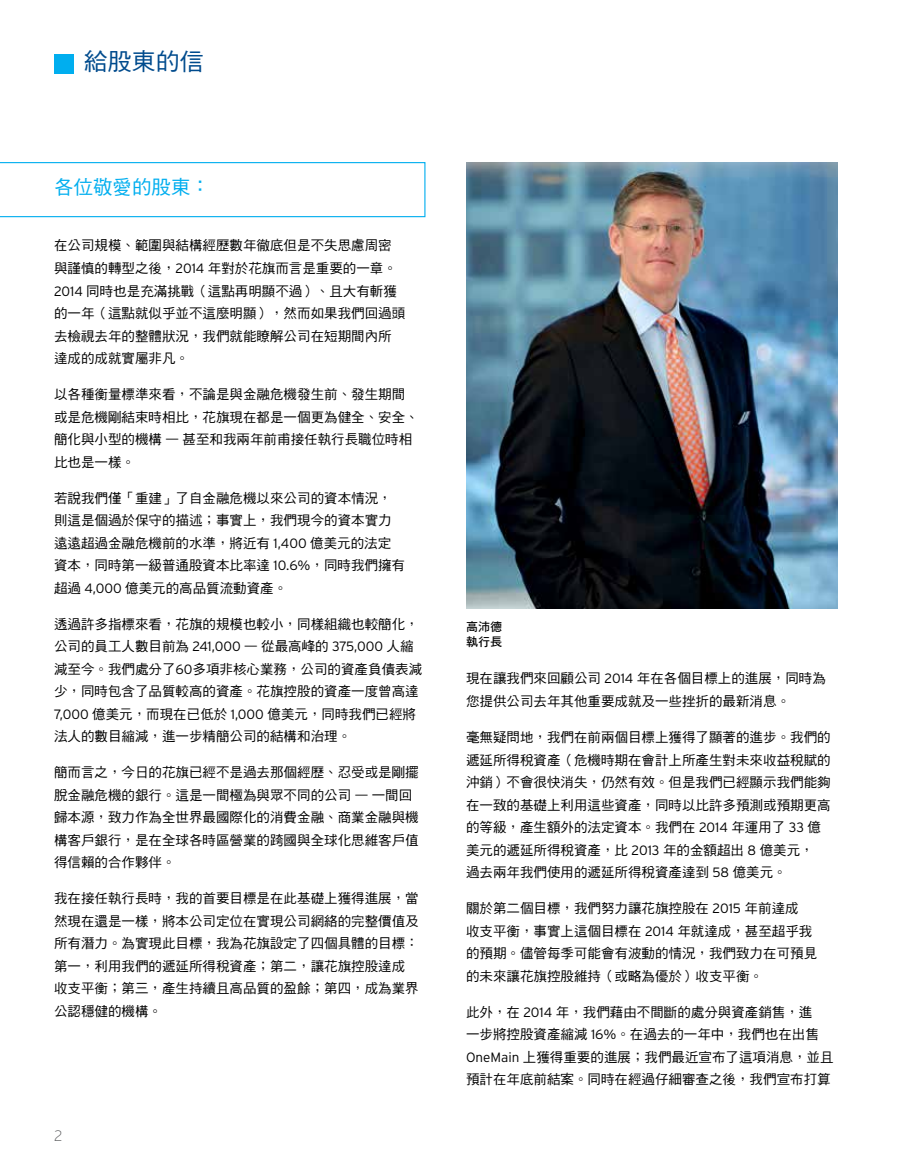
<style>
.page{position:relative;width:905px;height:1175px;background:#fff}
.page>*{position:absolute;margin:0;border:0;box-sizing:border-box;transform-origin:0 0}
.t1{font:24px "DF Hei Std W5";color:#004b8d}
.t2{font:19.5px "DF Hei Std W5";color:#00aeef}
.t3{font:200 15px "Interstate";color:#58595b}
.t4{font:13.5px/22.5px "DF Hei Std W5";color:#000}
.t5{font:12px/15px "DF Hei Std W7";color:#000}
.s1{font-family:"Interstate";font-weight:300}
</style>
<div class="page">
<div style="left:54px;top:54px;width:19px;height:19px;background:#00aeef"></div>
<img style="left:466px;top:162px;width:371px;height:446px">
<svg style="left:0;top:162px;width:425px;height:55px"></svg>
<h1 class="t1" style="left:84px;top:48px;width:121px">給股東的信</h1>
<h2 class="t2" style="left:54px;top:177px;width:157px">各位敬愛的股東：</h2>
<p class="t4" style="left:54px;top:234px;width:352px">在公司規模、範圍與結構經歷數年徹底但是不失思慮周密與謹慎的轉型之後，<span class="s1">2014</span> 年對於花旗而言是重要的一章。<br><span class="s1">2014</span> 同時也是充滿挑戰（這點再明顯不過）、且大有斬獲的一年（這點就似乎並不這麼明顯），然而如果我們回過頭去檢視去年的整體狀況，我們就能瞭解公司在短期間內所達成的成就實屬非凡。</p>
<p class="t4" style="left:54px;top:383px;width:366px">以各種衡量標準來看，不論是與金融危機發生前、發生期間或是危機剛結束時相比，花旗現在都是一個更為健全、安全、簡化與小型的機構 — 甚至和我兩年前甫接任執行長職位時相比也是一樣。</p>
<p class="t4" style="left:54px;top:486px;width:352px">若說我們僅「重建」了自金融危機以來公司的資本情況，則這是個過於保守的描述；事實上，我們現今的資本實力遠遠超過金融危機前的水準，將近有 <span class="s1">1,400</span> 億美元的法定資本，同時第一級普通股資本比率達 <span class="s1">10.6%</span>，同時我們擁有超過 <span class="s1">4,000</span> 億美元的高品質流動資產。</p>
<p class="t4" style="left:54px;top:612px;width:369px">透過許多指標來看，花旗的規模也較小，同樣組織也較簡化，公司的員工人數目前為 <span class="s1">241,000</span> — 從最高峰的 <span class="s1">375,000</span> 人縮減至今。我們處分了<span class="s1">60</span>多項非核心業務，公司的資產負債表減少，同時包含了品質較高的資產。花旗控股的資產一度曾高達<br><span class="s1">7,000</span> 億美元，而現在已低於 <span class="s1">1,000</span> 億美元，同時我們已經將法人的數目縮減，進一步精簡公司的結構和治理。</p>
<p class="t4" style="left:54px;top:761px;width:366px">簡而言之，今日的花旗已經不是過去那個經歷、忍受或是剛擺脫金融危機的銀行。這是一間極為與眾不同的公司 — 一間回歸本源，致力作為全世界最國際化的消費金融、商業金融與機構客戶銀行，是在全球各時區營業的跨國與全球化思維客戶值得信賴的合作夥伴。</p>
<p class="t4" style="left:54px;top:887px;width:366px">我在接任執行長時，我的首要目標是在此基礎上獲得進展，當然現在還是一樣，將本公司定位在實現公司網絡的完整價值及所有潛力。為實現此目標，我為花旗設定了四個具體的目標：第一，利用我們的遞延所得稅資產；第二，讓花旗控股達成收支平衡；第三，產生持續且高品質的盈餘；第四，成為業界公認穩健的機構。</p>
<p class="t3" style="left:54px;top:1126px;width:10px">2</p>
<p class="t5" style="left:466px;top:619px;width:37px">高沛德執行長</p>
<p class="t4" style="left:466px;top:667px;width:361px">現在讓我們來回顧公司 <span class="s1">2014</span> 年在各個目標上的進展，同時為您提供公司去年其他重要成就及一些挫折的最新消息。</p>
<p class="t4" style="left:466px;top:725px;width:366px">毫無疑問地，我們在前兩個目標上獲得了顯著的進步。我們的遞延所得稅資產（危機時期在會計上所產生對未來收益稅賦的沖銷）不會很快消失，仍然有效。但是我們已經顯示我們能夠在一致的基礎上利用這些資產，同時以比許多預測或預期更高的等級，產生額外的法定資本。我們在 <span class="s1">2014</span> 年運用了 <span class="s1">33</span> 億美元的遞延所得稅資產，比 <span class="s1">2013</span> 年的金額超出 <span class="s1">8</span> 億美元，<br>過去兩年我們使用的遞延所得稅資產達到 <span class="s1">58</span> 億美元。</p>
<p class="t4" style="left:466px;top:896px;width:352px">關於第二個目標，我們努力讓花旗控股在 <span class="s1">2015</span> 年前達成<br>收支平衡，事實上這個目標在 <span class="s1">2014</span> 年就達成，甚至超乎我的預期。儘管每季可能會有波動的情況，我們致力在可預見的未來讓花旗控股維持（或略為優於）收支平衡。</p>
<p class="t4" style="left:466px;top:1000px;width:369px">此外，在 <span class="s1">2014</span> 年，我們藉由不間斷的處分與資產銷售，進<br>一步將控股資產縮減 <span class="s1">16%</span>。在過去的一年中，我們也在出售<br><span class="s1">OneMain</span> 上獲得重要的進展；我們最近宣布了這項消息，並且預計在年底前結案。同時在經過仔細審查之後，我們宣布打算</p>
</div>
